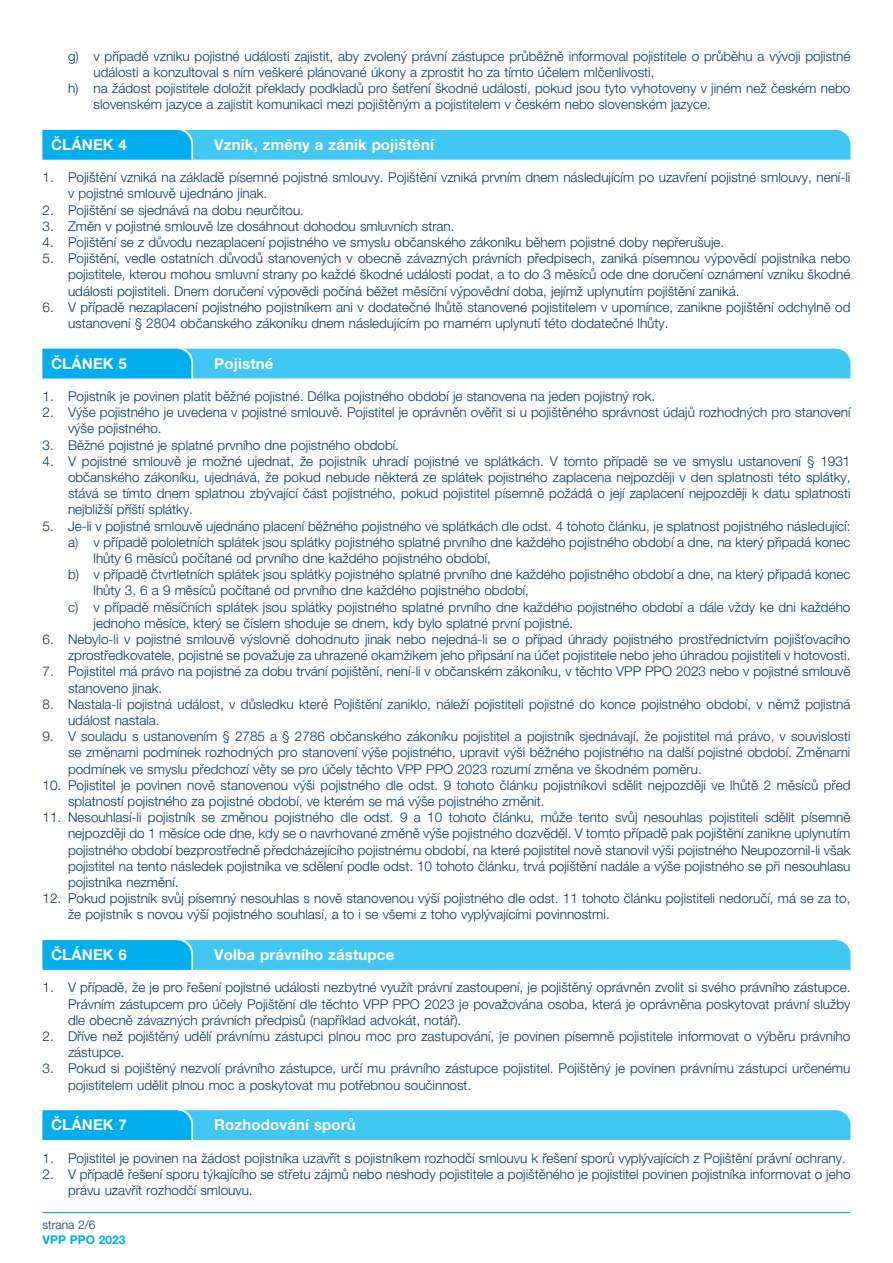
<style>
.page{position:relative;width:893px;height:1263px;background:#fff}
.page>*{position:absolute;margin:0;border:0;box-sizing:border-box;transform-origin:0 0}
.t1{font:700 15px "Helvetica Neue LT Pro";letter-spacing:.01em;color:#fff}
.t2{font:300 13.5px/16.2px "Helvetica Neue LT Pro";color:#003667}
.t3{font:700 12px "Helvetica Neue LT Pro";color:#00aeef}
.t4{font:300 12px "Helvetica Neue LT Pro";color:#003667}
</style>
<div class="page">
<hr style="left:43px;top:1212px;width:807px;height:1px;background:#00aeef">
<svg style="left:43px;top:129px;width:807px;height:31px;background:#3cc4f3"></svg>
<svg style="left:43px;top:348px;width:807px;height:30px;background:#39c3f3"></svg>
<svg style="left:43px;top:940px;width:807px;height:30px;background:#36c2f3"></svg>
<svg style="left:43px;top:1110px;width:807px;height:30px;background:#36c3f3"></svg>
<p class="t2" style="left:68px;top:47px;width:784px">g) v případě vzniku pojistné události zajistit, aby zvolený právní zástupce průběžně informoval pojistitele o průběhu a vývoji pojistné</p>
<p class="t2" style="left:94px;top:64px;width:562px">události a konzultoval s ním veškeré plánované úkony a zprostit ho za tímto účelem mlčenlivosti,</p>
<p class="t2" style="left:68px;top:80px;width:784px">h) na žádost pojistitele doložit překlady podkladů pro šetření škodné události, pokud jsou tyto vyhotoveny v jiném než českém nebo</p>
<p class="t2" style="left:94px;top:96px;width:616px">slovenském jazyce a zajistit komunikaci mezi pojištěným a pojistitelem v českém nebo slovenském jazyce.</p>
<p class="t1" style="left:51px;top:135px;width:77px">ČLÁNEK 4</p>
<p class="t1" style="left:214px;top:135px;width:221px">Vznik, změny a zánik pojištění</p>
<p class="t2" style="left:68px;top:169px;width:784px;text-indent:-26px">1. Pojištění vzniká na základě písemné pojistné smlouvy. Pojištění vzniká prvním dnem následujícím po uzavření pojistné smlouvy, není-li v pojistné smlouvě ujednáno jinak.</p>
<p class="t2" style="left:43px;top:201px;width:260px">2. Pojištění se sjednává na dobu neurčitou.</p>
<p class="t2" style="left:43px;top:218px;width:411px">3. Změn v pojistné smlouvě lze dosáhnout dohodou smluvních stran.</p>
<p class="t2" style="left:43px;top:234px;width:681px">4. Pojištění se z důvodu nezaplacení pojistného ve smyslu občanského zákoníku během pojistné doby nepřerušuje.</p>
<p class="t2" style="left:68px;top:250px;width:784px;text-align:justify;text-indent:-26px">5. Pojištění, vedle ostatních důvodů stanovených v obecně závazných právních předpisech, zaniká písemnou výpovědí pojistníka nebo pojistitele, kterou mohou smluvní strany po každé škodné události podat, a to do 3 měsíců ode dne doručení oznámení vzniku škodné události pojistiteli. Dnem doručení výpovědi počíná běžet měsíční výpovědní doba, jejímž uplynutím pojištění zaniká.</p>
<p class="t2" style="left:68px;top:299px;width:784px;text-indent:-26px">6. V případě nezaplacení pojistného pojistníkem ani v dodatečné lhůtě stanovené pojistitelem v upomínce, zanikne pojištění odchylně od ustanovení § 2804 občanského zákoníku dnem následujícím po marném uplynutí této dodatečné lhůty.</p>
<p class="t1" style="left:51px;top:354px;width:77px">ČLÁNEK 5</p>
<p class="t1" style="left:214px;top:354px;width:61px">Pojistné</p>
<p class="t2" style="left:43px;top:388px;width:612px">1. Pojistník je povinen platit běžné pojistné. Délka pojistného období je stanovena na jeden pojistný rok.</p>
<p class="t2" style="left:68px;top:404px;width:784px;text-indent:-26px">2. Výše pojistného je uvedena v pojistné smlouvě. Pojistitel je oprávněn ověřit si u pojištěného správnost údajů rozhodných pro stanovení výše pojistného.</p>
<p class="t2" style="left:43px;top:436px;width:355px">3. Běžné pojistné je splatné prvního dne pojistného období.</p>
<p class="t2" style="left:68px;top:453px;width:784px;text-align:justify;text-indent:-26px">4. V pojistné smlouvě je možné ujednat, že pojistník uhradí pojistné ve splátkách. V tomto případě se ve smyslu ustanovení § 1931 občanského zákoníku, ujednává, že pokud nebude některá ze splátek pojistného zaplacena nejpozději v den splatnosti této splátky, stává se tímto dnem splatnou zbývající část pojistného, pokud pojistitel písemně požádá o její zaplacení nejpozději k datu splatnosti nejbližší příští splátky.</p>
<p class="t2" style="left:43px;top:517px;width:809px">5. Je-li v pojistné smlouvě ujednáno placení běžného pojistného ve splátkách dle odst. 4 tohoto článku, je splatnost pojistného následující:</p>
<p class="t2" style="left:68px;top:534px;width:784px">a) v případě pololetních splátek jsou splátky pojistného splatné prvního dne každého pojistného období a dne, na který připadá konec</p>
<p class="t2" style="left:94px;top:550px;width:399px">lhůty 6 měsíců počítané od prvního dne každého pojistného období,</p>
<p class="t2" style="left:68px;top:566px;width:784px">b) v případě čtvrtletních splátek jsou splátky pojistného splatné prvního dne každého pojistného období a dne, na který připadá konec</p>
<p class="t2" style="left:94px;top:582px;width:437px">lhůty 3, 6 a 9 měsíců počítané od prvního dne každého pojistného období,</p>
<p class="t2" style="left:68px;top:598px;width:784px">c) v případě měsíčních splátek jsou splátky pojistného splatné prvního dne každého pojistného období a dále vždy ke dni každého</p>
<p class="t2" style="left:94px;top:615px;width:478px">jednoho měsíce, který se číslem shoduje se dnem, kdy bylo splatné první pojistné.</p>
<p class="t2" style="left:43px;top:631px;width:809px;text-align:right">6. Nebylo-li v pojistné smlouvě výslovně dohodnuto jinak nebo nejedná-li se o případ úhrady pojistného prostřednictvím pojišťovacího zprostředkovatele, pojistné se považuje za uhrazené okamžikem jeho připsání na účet pojistitele nebo jeho úhradou pojistiteli v hotovosti.</p>
<p class="t2" style="left:68px;top:663px;width:784px;text-indent:-26px">7. Pojistitel má právo na pojistné za dobu trvání pojištění, není-li v občanském zákoníku, v těchto VPP PPO 2023 nebo v pojistné smlouvě stanoveno jinak.</p>
<p class="t2" style="left:68px;top:696px;width:784px;text-indent:-26px">8. Nastala-li pojistná událost, v důsledku které Pojištění zaniklo, náleží pojistiteli pojistné do konce pojistného období, v němž pojistná událost nastala.</p>
<p class="t2" style="left:68px;top:728px;width:784px;text-align:justify;text-indent:-26px">9. V souladu s ustanovením § 2785 a § 2786 občanského zákoníku pojistitel a pojistník sjednávají, že pojistitel má právo, v souvislosti se změnami podmínek rozhodných pro stanovení výše pojistného, upravit výši běžného pojistného na další pojistné období. Změnami podmínek ve smyslu předchozí věty se pro účely těchto VPP PPO 2023 rozumí změna ve škodném poměru.</p>
<p class="t2" style="left:68px;top:777px;width:784px;text-indent:-26px">10. Pojistitel je povinen nově stanovenou výši pojistného dle odst. 9 tohoto článku pojistníkovi sdělit nejpozději ve lhůtě 2 měsíců před splatností pojistného za pojistné období, ve kterém se má výše pojistného změnit.</p>
<p class="t2" style="left:68px;top:809px;width:784px;text-align:justify;text-indent:-26px">11. Nesouhlasí-li pojistník se změnou pojistného dle odst. 9 a 10 tohoto článku, může tento svůj nesouhlas pojistiteli sdělit písemně nejpozději do 1 měsíce ode dne, kdy se o navrhované změně výše pojistného dozvěděl. V tomto případě pak pojištění zanikne uplynutím pojistného období bezprostředně předcházejícího pojistnému období, na které pojistitel nově stanovil výši pojistného Neupozornil-li však pojistitel na tento následek pojistníka ve sdělení podle odst. 10 tohoto článku, trvá pojištění nadále a výše pojistného se při nesouhlasu pojistníka nezmění.</p>
<p class="t2" style="left:68px;top:890px;width:784px;text-indent:-26px">12. Pokud pojistník svůj písemný nesouhlas s nově stanovenou výší pojistného dle odst. 11 tohoto článku pojistiteli nedoručí, má se za to, že pojistník s novou výší pojistného souhlasí, a to i se všemi z toho vyplývajícími povinnostmi.</p>
<p class="t1" style="left:51px;top:945px;width:77px">ČLÁNEK 6</p>
<p class="t1" style="left:214px;top:945px;width:181px">Volba právního zástupce</p>
<p class="t2" style="left:68px;top:979px;width:784px;text-indent:-26px">1. V případě, že je pro řešení pojistné události nezbytné využít právní zastoupení, je pojištěný oprávněn zvolit si svého právního zástupce.<br>Právním zástupcem pro účely Pojištění dle těchto VPP PPO 2023 je považována osoba, která je oprávněna poskytovat právní služby dle obecně závazných právních předpisů (například advokát, notář).</p>
<p class="t2" style="left:68px;top:1028px;width:784px;text-indent:-26px">2. Dříve než pojištěný udělí právnímu zástupci plnou moc pro zastupování, je povinen písemně pojistitele informovat o výběru právního zástupce.</p>
<p class="t2" style="left:68px;top:1060px;width:784px;text-indent:-26px">3. Pokud si pojištěný nezvolí právního zástupce, určí mu právního zástupce pojistitel. Pojištěný je povinen právnímu zástupci určenému pojistitelem udělit plnou moc a poskytovat mu potřebnou součinnost.</p>
<p class="t1" style="left:51px;top:1116px;width:77px">ČLÁNEK 7</p>
<p class="t1" style="left:214px;top:1116px;width:143px">Rozhodování sporů</p>
<p class="t2" style="left:43px;top:1149px;width:802px">1. Pojistitel je povinen na žádost pojistníka uzavřít s pojistníkem rozhodčí smlouvu k řešení sporů vyplývajících z Pojištění právní ochrany.</p>
<p class="t2" style="left:68px;top:1165px;width:784px;text-indent:-26px">2. V případě řešení sporu týkajícího se střetu zájmů nebo neshody pojistitele a pojištěného je pojistitel povinen pojistníka informovat o jeho právu uzavřít rozhodčí smlouvu.</p>
<p class="t4" style="left:43px;top:1218px;width:55px">strana 2/6</p>
<p class="t3" style="left:43px;top:1232px;width:84px">VPP PPO 2023</p>
</div>
